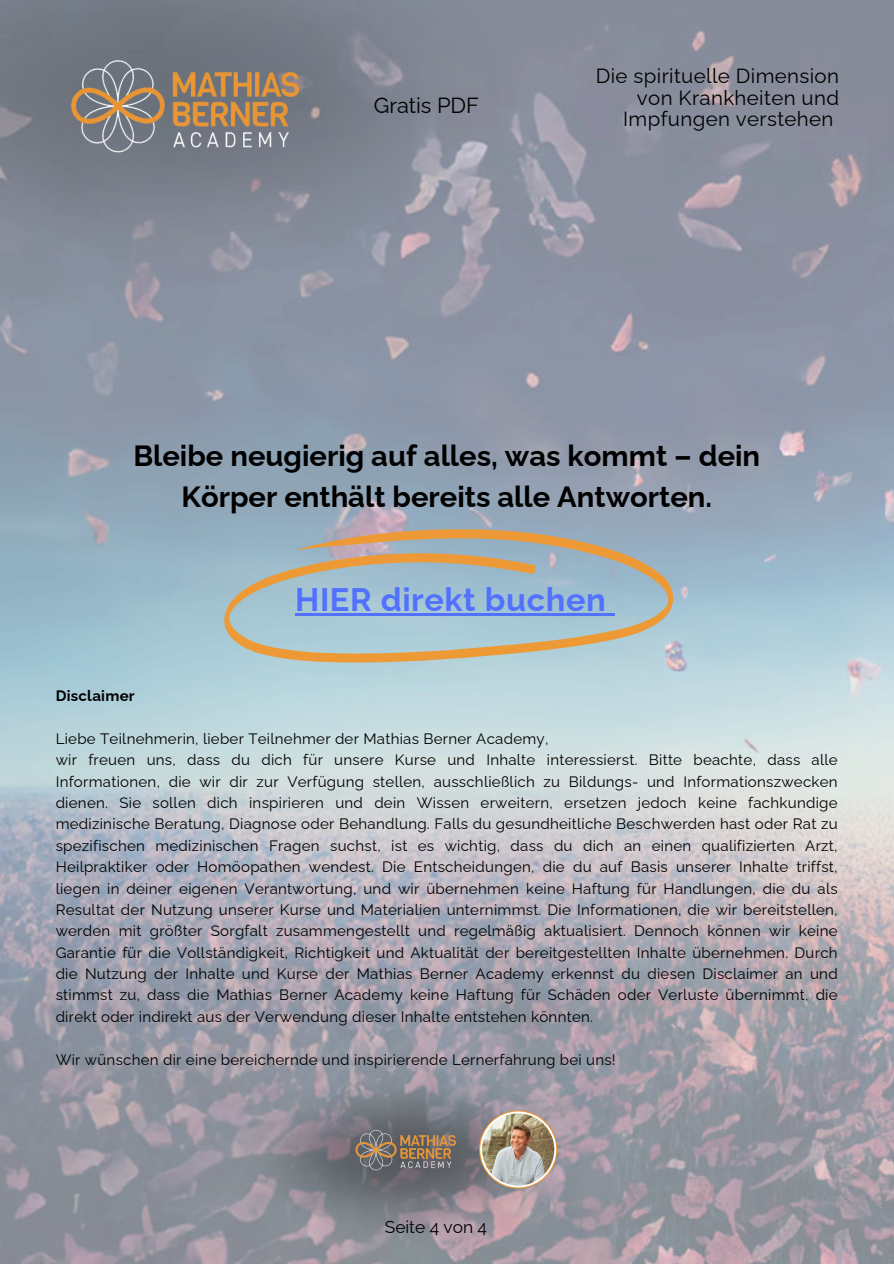
<style>
.page{position:relative;width:894px;height:1264px;background:#fff}
.page>*{position:absolute;margin:0;border:0;box-sizing:border-box;transform-origin:0 0}
.t1{font:700 32.55px "Raleway";letter-spacing:.02em;color:#5271ff}
.t2{font:700 29.25px/40.5px "Raleway";color:#000;text-align:center}
.t3{font:21.75px "Raleway";color:#000}
.t4{font:20.4px/21.6px "Raleway";letter-spacing:.02em;color:#000;text-align:right}
.t5{font:17.25px "Raleway";color:#000}
.t6{font:15px/21.3px "Raleway";letter-spacing:.015em;color:#000;text-align:justify}
.t7{font:700 15px "Raleway";letter-spacing:.015em;color:#000}
</style>
<div class="page">
<img style="left:0;top:0;width:893px;height:1263px">
<svg style="left:218px;top:529px;width:457px;height:133px;background:#aeb9b5"></svg>
<hr style="left:295px;top:613px;width:311px;height:2px;background:#5271ff">
<svg style="left:606px;top:613px;width:8px;height:2px"></svg>
<img style="left:246px;top:1057px;width:315px;height:198px">
<img style="left:0;top:0;width:516px;height:313px">
<img style="left:0;top:0;width:374px;height:210px">
<svg style="left:479px;top:1110px;width:78px;height:78px"></svg>
<svg style="left:480px;top:1111px;width:76px;height:76px"></svg>
<img style="left:482px;top:1113px;width:72px;height:72px;border-radius:50%">
<img style="left:324px;top:1103px;width:164px;height:92px">
<p class="t3" style="left:373px;top:92px;width:107px">Gratis PDF</p>
<p class="t4" style="left:595px;top:65px;width:245px">Die spirituelle Dimension von Krankheiten und<br>Impfungen verstehen</p>
<h5 class="t2" style="left:133px;top:436px;width:628px">Bleibe neugierig auf alles, was kommt – dein<br>Körper enthält bereits alle Antworten.</h5>
<p class="t1" style="left:295px;top:580px;width:312px">HIER direkt buchen</p>
<h3 class="t7" style="left:56px;top:687px;width:81px">Disclaimer</h3>
<h2 class="t6" style="left:56px;top:728px;width:494px">Liebe Teilnehmerin, lieber Teilnehmer der Mathias Berner Academy,</h2>
<p class="t6" style="left:56px;top:749px;width:783px">wir freuen uns, dass du dich für unsere Kurse und Inhalte interessierst. Bitte beachte, dass alle Informationen, die wir dir zur Verfügung stellen, ausschließlich zu Bildungs- und Informationszwecken dienen. Sie sollen dich inspirieren und dein Wissen erweitern, ersetzen jedoch keine fachkundige medizinische Beratung, Diagnose oder Behandlung. Falls du gesundheitliche Beschwerden hast oder Rat zu spezifischen medizinischen Fragen suchst, ist es wichtig, dass du dich an einen qualifizierten Arzt, Heilpraktiker oder Homöopathen wendest. Die Entscheidungen, die du auf Basis unserer Inhalte triffst, liegen in deiner eigenen Verantwortung, und wir übernehmen keine Haftung für Handlungen, die du als Resultat der Nutzung unserer Kurse und Materialien unternimmst. Die Informationen, die wir bereitstellen, werden mit größter Sorgfalt zusammengestellt und regelmäßig aktualisiert. Dennoch können wir keine Garantie für die Vollständigkeit, Richtigkeit und Aktualität der bereitgestellten Inhalte übernehmen. Durch die Nutzung der Inhalte und Kurse der Mathias Berner Academy erkennst du diesen Disclaimer an und stimmst zu, dass die Mathias Berner Academy keine Haftung für Schäden oder Verluste übernimmt, die direkt oder indirekt aus der Verwendung dieser Inhalte entstehen könnten.</p>
<h1 class="t6" style="left:56px;top:1048px;width:561px">Wir wünschen dir eine bereichernde und inspirierende Lernerfahrung bei uns!</h1>
<h3 class="t5" style="left:385px;top:1216px;width:104px">Seite 4 von 4</h3>
</div>
